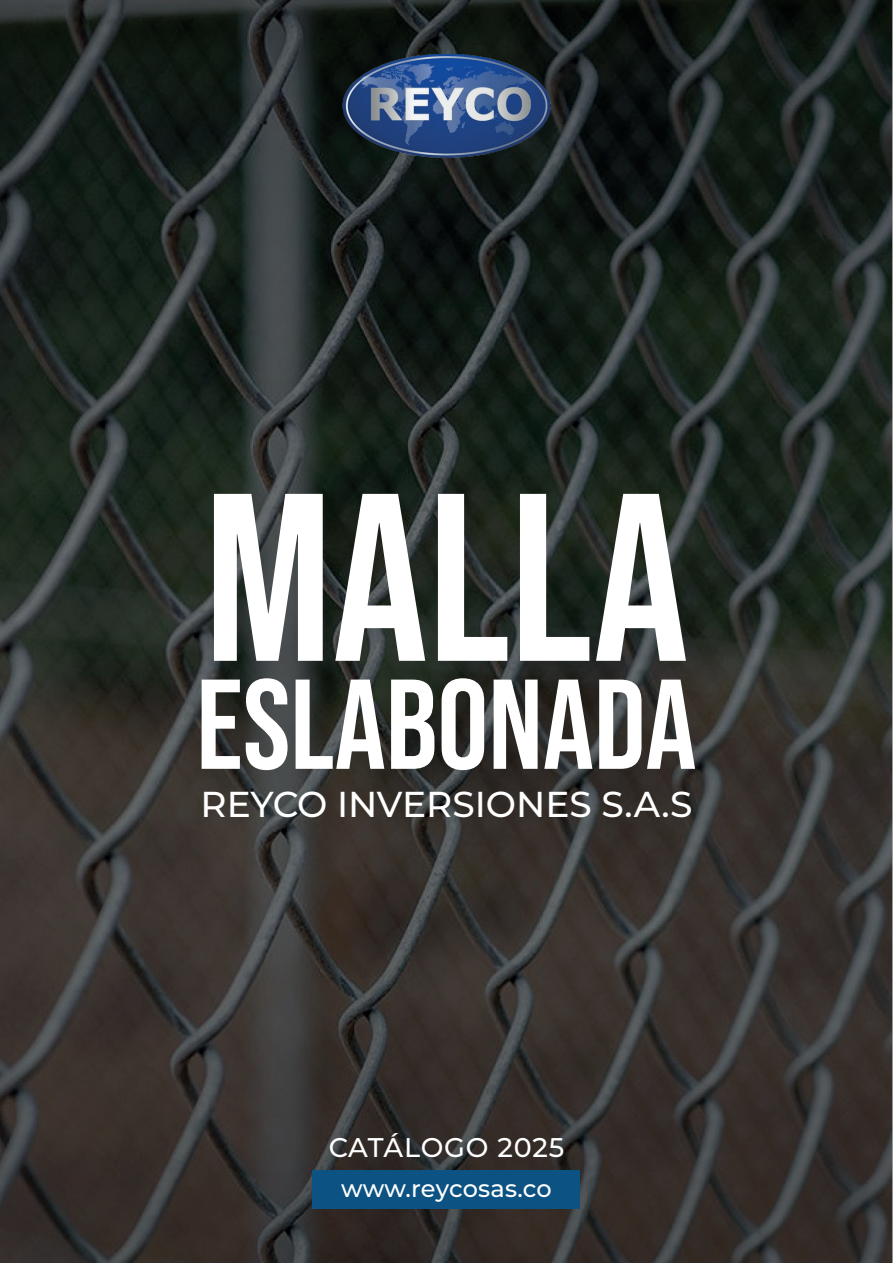
<style>
.page{position:relative;width:893px;height:1263px;background:#fff}
.page>*{position:absolute;margin:0;border:0;box-sizing:border-box;transform-origin:0 0}
.t1{font:238.5px "Bebas Neue";color:#fff}
.t2{font:127.5px "Bebas Neue";color:#fff}
.t3{font:500 36px "Montserrat";color:#fff}
.t4{font:500 27px "Montserrat";letter-spacing:.03em;color:#fff}
.t5{font:500 24px "Montserrat";color:#fff}
</style>
<div class="page">
<img style="left:0;top:0;width:893px;height:1263px">
<img style="left:334px;top:54px;width:225px;height:105px">
<div style="left:312px;top:1171px;width:268px;height:38px;background:#0c5283"></div>
<h1 class="t1" style="left:204px;top:443px;width:486px">MALLA</h1>
<h2 class="t2" style="left:196px;top:652px;width:502px">ESLABONADA</h2>
<p class="t3" style="left:201px;top:780px;width:493px">REYCO INVERSIONES S.A.S</p>
<p class="t4" style="left:329px;top:1129px;width:237px">CATÁLOGO 2025</p>
<p class="t5" style="left:341px;top:1172px;width:212px">www.reycosas.co</p>
</div>
